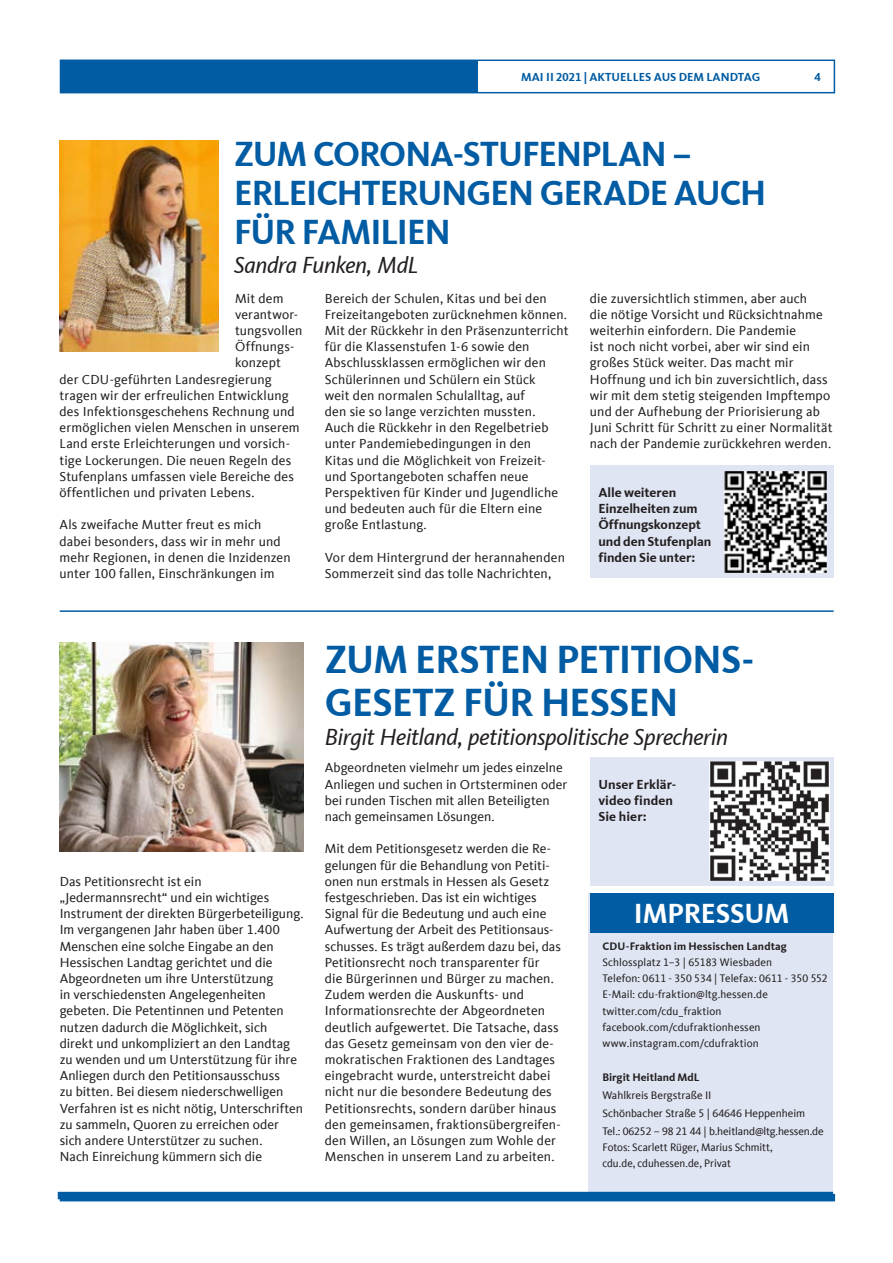
<style>
.page{position:relative;width:893px;height:1263px;background:#fff}
.page>*{position:absolute;margin:0;border:0;box-sizing:border-box;transform-origin:0 0}
.t1{font:700 40.5px/43.5px "CDU Kievit Tab";letter-spacing:-.015em;color:#015ca3}
.t2{font:700 36px/39px "CDU Kievit Tab";letter-spacing:-.03em;color:#015ca3}
.t3{font:700 28.5px "CDU Kievit Tab";letter-spacing:-.01em;color:#fff}
.t4{font:italic 24px "CDU Kievit Tab";letter-spacing:-.02em;color:#231f20}
.t5{font:13.5px/16.2px "CDU Kievit Tab";letter-spacing:.01em;color:#231f20}
.t6{font:700 13.5px/16.2px "CDU Kievit Tab";letter-spacing:-.005em;color:#231f20}
.t7{font:700 12px "CDU Kievit Tab";color:#015ca3}
.t8{font:11.25px/16.4px "CDU Kievit Tab";color:#231f20}
.t9{font:700 11.25px "CDU Kievit Tab";letter-spacing:.01em;color:#231f20}
</style>
<div class="page">
<div style="left:589px;top:894px;width:244px;height:300px;background:#dfe5f2"></div>
<div style="left:590px;top:893px;width:243px;height:40px;background:#015ca3"></div>
<div style="left:58px;top:1192px;width:775px;height:7px;background:#015ca3"></div>
<div style="left:590px;top:758px;width:244px;height:128px;background:#dfe5f2"></div>
<div style="left:590px;top:465px;width:244px;height:113px;background:#dfe5f2"></div>
<div style="left:60px;top:1194px;width:775px;height:7px;background:#015ca3"></div>
<div style="left:60px;top:60px;width:775px;height:33px;border:2px solid #015ca3"></div>
<div style="left:61px;top:60px;width:416px;height:32px;background:#015ca3"></div>
<hr style="left:60px;top:610px;width:774px;height:2px;background:#015ca3">
<img style="left:60px;top:141px;width:158px;height:210px">
<img style="left:724px;top:472px;width:102px;height:101px">
<img style="left:709px;top:761px;width:120px;height:120px">
<img style="left:60px;top:643px;width:244px;height:209px">
<p class="t7" style="left:521px;top:70px;width:241px">MAI II 2021 | AKTUELLES AUS DEM LANDTAG</p>
<p class="t7" style="left:815px;top:70px;width:8px">4</p>
<h2 class="t2" style="left:234px;top:134px;width:534px">ZUM CORONA-STUFENPLAN –<br>ERLEICHTERUNGEN GERADE AUCH<br>FÜR FAMILIEN</h2>
<h3 class="t4" style="left:234px;top:250px;width:186px">Sandra Funken, MdL</h3>
<p class="t5" style="left:235px;top:290px;width:50px">Mit dem</p>
<p class="t5" style="left:235px;top:306px;width:64px">verantwor-</p>
<p class="t5" style="left:235px;top:322px;width:69px">tungsvollen</p>
<p class="t5" style="left:235px;top:339px;width:61px">Öffnungs-</p>
<p class="t5" style="left:235px;top:355px;width:47px">konzept</p>
<p class="t5" style="left:60px;top:371px;width:214px">der CDU-geführten Landesregierung</p>
<p class="t5" style="left:60px;top:387px;width:231px">tragen wir der erfreulichen Entwicklung</p>
<p class="t5" style="left:60px;top:403px;width:237px">des Infektionsgeschehens Rechnung und</p>
<p class="t5" style="left:60px;top:420px;width:242px">ermöglichen vielen Menschen in unserem</p>
<p class="t5" style="left:60px;top:436px;width:232px">Land erste Erleichterungen und vorsich-</p>
<p class="t5" style="left:60px;top:452px;width:233px">tige Lockerungen. Die neuen Regeln des</p>
<p class="t5" style="left:60px;top:468px;width:236px">Stufenplans umfassen viele Bereiche des</p>
<p class="t5" style="left:60px;top:484px;width:196px">öffentlichen und privaten Lebens.</p>
<p class="t5" style="left:60px;top:517px;width:233px">Als zweifache Mutter freut es mich dabei besonders, dass wir in mehr und mehr Regionen, in denen die Inzidenzen unter 100 fallen, Einschränkungen im</p>
<p class="t5" style="left:325px;top:290px;width:245px">Bereich der Schulen, Kitas und bei den Freizeitangeboten zurücknehmen können.<br>Mit der Rückkehr in den Präsenzunterricht für die Klassenstufen 1-6 sowie den Abschlussklassen ermöglichen wir den Schülerinnen und Schülern ein Stück<br>weit den normalen Schulalltag, auf<br>den sie so lange verzichten mussten.<br>Auch die Rückkehr in den Regelbetrieb unter Pandemiebedingungen in den<br>Kitas und die Möglichkeit von Freizeit&shy;und Sportangeboten schaffen neue Perspektiven für Kinder und Jugendliche und bedeuten auch für die Eltern eine große Entlastung.</p>
<p class="t5" style="left:325px;top:549px;width:242px">Vor dem Hintergrund der herannahenden<br>Sommerzeit sind das tolle Nachrichten,</p>
<p class="t5" style="left:590px;top:290px;width:244px">die zuversichtlich stimmen, aber auch<br>die nötige Vorsicht und Rücksichtnahme weiterhin einfordern. Die Pandemie<br>ist noch nicht vorbei, aber wir sind ein großes Stück weiter. Das macht mir Hoffnung und ich bin zuversichtlich, dass wir mit dem stetig steigenden Impftempo und der Aufhebung der Priorisierung ab Juni Schritt für Schritt zu einer Normalität nach der Pandemie zurückkehren werden.</p>
<p class="t6" style="left:598px;top:484px;width:114px">Alle weiteren<br>Einzelheiten zum<br>Öffnungskonzept und den Stufenplan finden Sie unter:</p>
<p class="t5" style="left:60px;top:873px;width:245px">Das Petitionsrecht ist ein „Jedermannsrecht“ und ein wichtiges Instrument der direkten Bürgerbeteiligung.<br>Im vergangenen Jahr haben über 1.400<br>Menschen eine solche Eingabe an den Hessischen Landtag gerichtet und die Abgeordneten um ihre Unterstützung<br>in verschiedensten Angelegenheiten gebeten. Die Petentinnen und Petenten nutzen dadurch die Möglichkeit, sich direkt und unkompliziert an den Landtag zu wenden und um Unterstützung für ihre Anliegen durch den Petitionsausschuss<br>zu bitten. Bei diesem niederschwelligen Verfahren ist es nicht nötig, Unterschriften zu sammeln, Quoren zu erreichen oder sich andere Unterstützer zu suchen.<br>Nach Einreichung kümmern sich die</p>
<h1 class="t1" style="left:325px;top:637px;width:431px">ZUM ERSTEN PETITIONS-<br>GESETZ FÜR HESSEN</h1>
<h3 class="t4" style="left:325px;top:723px;width:405px">Birgit Heitland, petitionspolitische Sprecherin</h3>
<p class="t5" style="left:325px;top:760px;width:244px">Abgeordneten vielmehr um jedes einzelne Anliegen und suchen in Ortsterminen oder bei runden Tischen mit allen Beteiligten nach gemeinsamen Lösungen.</p>
<p class="t5" style="left:325px;top:841px;width:238px">Mit dem Petitionsgesetz werden die Re&shy;gelungen für die Behandlung von Petiti&shy;onen nun erstmals in Hessen als Gesetz festgeschrieben. Das ist ein wichtiges Signal für die Bedeutung und auch eine Aufwertung der Arbeit des Petitionsaus&shy;schusses. Es trägt außerdem dazu bei, das Petitionsrecht noch transparenter für<br>die Bürgerinnen und Bürger zu machen.<br>Zudem werden die Auskunfts- und Informationsrechte der Abgeordneten deutlich aufgewertet. Die Tatsache, dass das Gesetz gemeinsam von den vier de&shy;mokratischen Fraktionen des Landtages eingebracht wurde, unterstreicht dabei nicht nur die besondere Bedeutung des Petitionsrechts, sondern darüber hinaus den gemeinsamen, fraktionsübergreifen&shy;den Willen, an Lösungen zum Wohle der Menschen in unserem Land zu arbeiten.</p>
<p class="t6" style="left:598px;top:776px;width:80px">Unser Erklär&shy;video finden<br>Sie hier:</p>
<h3 class="t3" style="left:634px;top:897px;width:157px">IMPRESSUM</h3>
<p class="t9" style="left:602px;top:939px;width:186px">CDU-Fraktion im Hessischen Landtag</p>
<p class="t8" style="left:602px;top:954px;width:227px">Schlossplatz 1–3 | 65183 Wiesbaden<br>Telefon: 0611 - 350 534 | Telefax: 0611 - 350 552<br>E-Mail: cdu-fraktion@ltg.hessen.de twitter.com/cdu_fraktion facebook.com/cdufraktionhessen www.instagram.com/cdufraktion</p>
<p class="t9" style="left:602px;top:1071px;width:99px">Birgit Heitland MdL</p>
<p class="t8" style="left:602px;top:1086px;width:223px;line-height:17.9px">Wahlkreis Bergstraße II<br>Schönbacher Straße 5 | 64646 Heppenheim<br>Tel.: 06252 – 98 21 44 | b.heitland@ltg.hessen.de</p>
<p class="t8" style="left:602px;top:1139px;width:172px">Fotos: Scarlett Rüger, Marius Schmitt, cdu.de, cduhessen.de, Privat</p>
</div>
